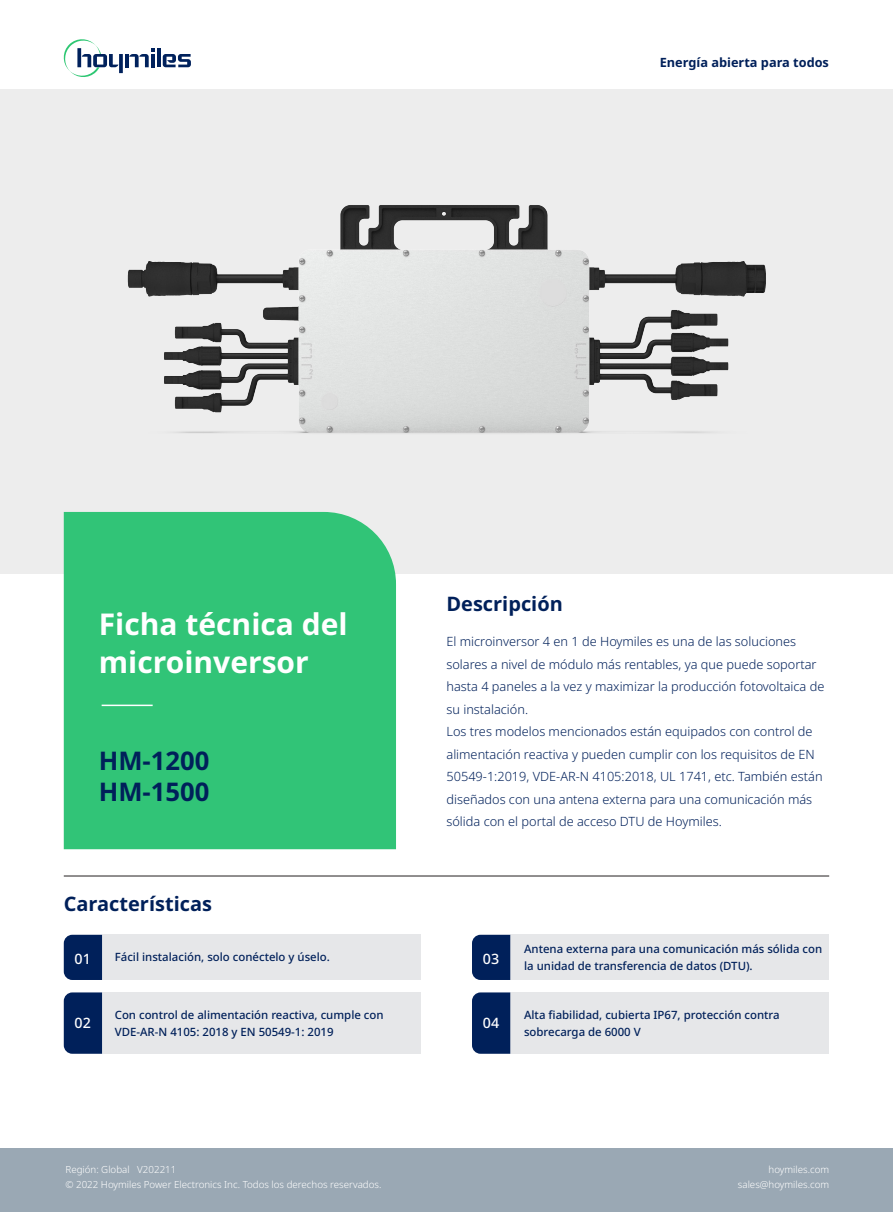
<style>
.page{position:relative;width:893px;height:1212px;background:#fff}
.page>*{position:absolute;margin:0;border:0;box-sizing:border-box;transform-origin:0 0}
.t1{font:700 30px/37.5px "Noto Sans";color:#fff}
.t2{font:700 25.65px "Noto Sans";color:#00205a}
.t3{font:700 19.95px "Noto Sans";color:#00205a}
.t4{font:500 14.25px "Noto Sans";color:#fff}
.t5{font:300 12.75px/22.5px "Noto Sans";color:#00205a}
.t6{font:700 12.75px "Noto Sans";color:#00205a}
.t7{font:500 11.4px/17.1px "Noto Sans";color:#00205a}
.t8{font:300 9.75px "Noto Sans";color:#fff}
</style>
<div class="page">
<div style="left:0;top:90px;width:893px;height:484px;background:#ededed"></div>
<div style="left:64px;top:512px;width:332px;height:337px;background:#31c477"></div>
<div style="left:0;top:1148px;width:893px;height:64px;background:#9aa8b4"></div>
<hr style="left:64px;top:876px;width:765px;height:1px;background:#231f20">
<hr style="left:102px;top:704px;width:51px;height:2px;background:#fff">
<div style="left:102px;top:935px;width:319px;height:45px;background:#e6e7e9"></div>
<div style="left:510px;top:935px;width:319px;height:45px;background:#e6e7e9"></div>
<div style="left:64px;top:935px;width:38px;height:45px;background:#00205a"></div>
<div style="left:472px;top:935px;width:38px;height:45px;background:#00205a"></div>
<div style="left:102px;top:992px;width:319px;height:62px;background:#e6e7e9"></div>
<div style="left:510px;top:992px;width:319px;height:62px;background:#e6e7e9"></div>
<div style="left:64px;top:992px;width:38px;height:62px;background:#00205a"></div>
<div style="left:472px;top:992px;width:38px;height:62px;background:#00205a"></div>
<hr style="left:157px;top:49px;width:4px;height:18px;background:#00215c">
<hr style="left:125px;top:54px;width:4px;height:13px;background:#00215c">
<svg style="left:129px;top:49px;width:26px;height:18px"></svg>
<svg style="left:163px;top:54px;width:28px;height:13px"></svg>
<svg style="left:63px;top:39px;width:60px;height:38px"></svg>
<img style="left:127px;top:205px;width:639px;height:228px">
<p class="t6" style="left:660px;top:53px;width:171px">Energía abierta para todos</p>
<p class="t1" style="left:99px;top:606px;width:250px">Ficha técnica del microinversor</p>
<p class="t2" style="left:99px;top:742px;width:112px">HM-1200</p>
<p class="t2" style="left:99px;top:773px;width:112px">HM-1500</p>
<p class="t3" style="left:64px;top:890px;width:150px">Características</p>
<p class="t3" style="left:446px;top:589px;width:118px">Descripción</p>
<p class="t5" style="left:446px;top:631px;width:379px">El microinversor 4 en 1 de Hoymiles es una de las soluciones solares a nivel de módulo más rentables, ya que puede soportar hasta 4 paneles a la vez y maximizar la producción fotovoltaica de su instalación.</p>
<p class="t5" style="left:446px;top:721px;width:378px">Los tres modelos mencionados están equipados con control de alimentación reactiva y pueden cumplir con los requisitos de EN 50549-1:2019, VDE-AR-N 4105:2018, UL 1741, etc. También están diseñados con una antena externa para una comunicación más sólida con el portal de acceso DTU de Hoymiles.</p>
<p class="t4" style="left:75px;top:949px;width:18px">01</p>
<p class="t7" style="left:115px;top:949px;width:217px">Fácil instalación, solo conéctelo y úselo.</p>
<p class="t4" style="left:483px;top:949px;width:18px">03</p>
<p class="t7" style="left:524px;top:940px;width:300px">Antena externa para una comunicación más sólida con la unidad de transferencia de datos (DTU).</p>
<p class="t4" style="left:75px;top:954px;width:18px">01</p>
<p class="t7" style="left:115px;top:1006px;width:270px">Con control de alimentación reactiva, cumple con<br>VDE-AR-N 4105: 2018 y EN 50549-1: 2019</p>
<p class="t7" style="left:524px;top:1006px;width:257px">Alta fiabilidad, cubierta IP67, protección contra sobrecarga de 6000 V</p>
<p class="t4" style="left:75px;top:1013px;width:18px">02</p>
<p class="t4" style="left:483px;top:1013px;width:18px">04</p>
<p class="t4" style="left:83px;top:1013px;width:10px">3</p>
<p class="t8" style="left:65px;top:1162px;width:112px">Región: Global V202211</p>
<p class="t8" style="left:65px;top:1177px;width:317px">© 2022 Hoymiles Power Electronics Inc. Todos los derechos reservados.</p>
<p class="t8" style="left:769px;top:1162px;width:62px">hoymiles.com</p>
<p class="t8" style="left:738px;top:1177px;width:93px">sales@hoymiles.com</p>
</div>
